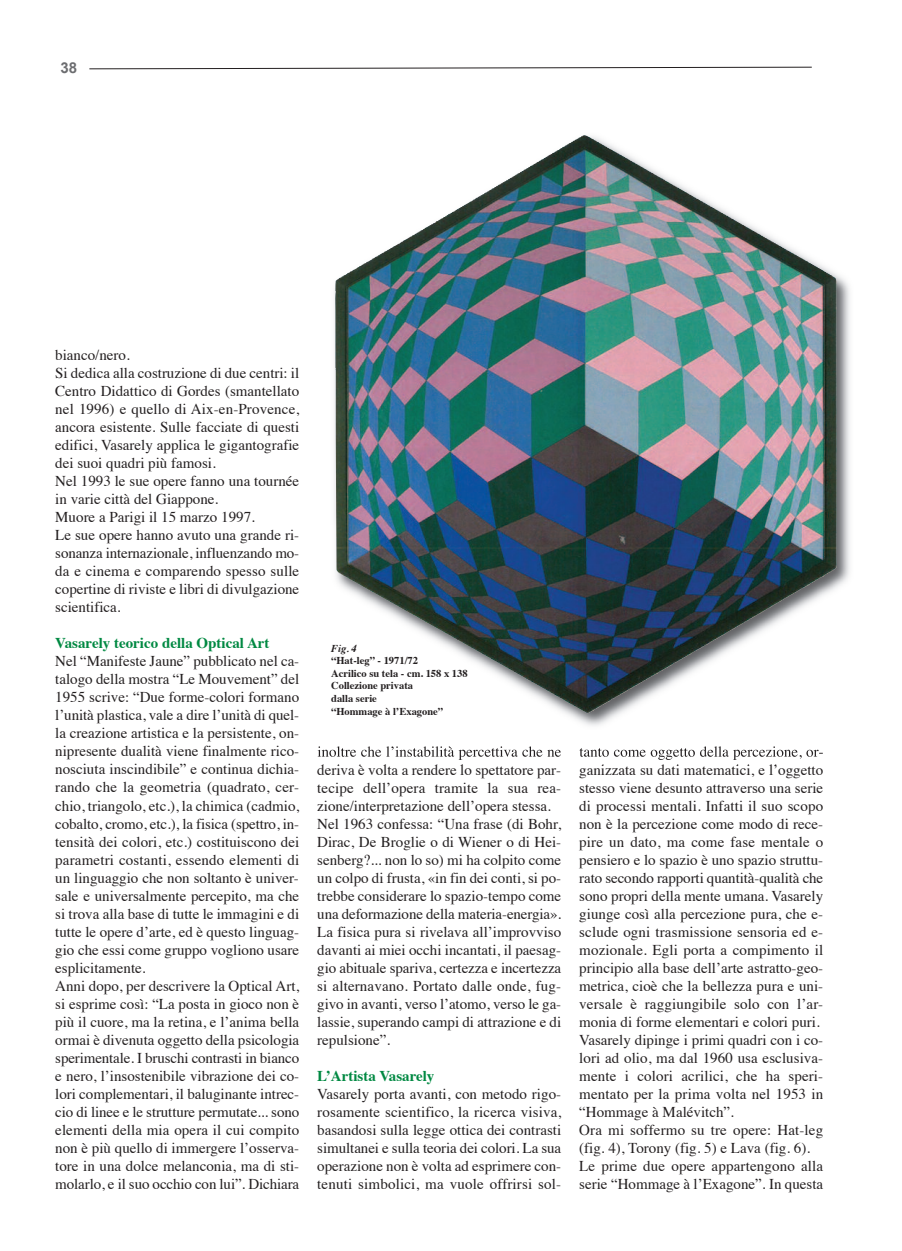
<style>
.page{position:relative;width:902px;height:1251px;background:#fff}
.page>*{position:absolute;margin:0;border:0;box-sizing:border-box;transform-origin:0 0}
.t1{font:15px/18px "Times";color:#231f20}
.t2{font:700 15px "Times";color:#008942}
.t3{font:700 15px "Arial";color:#6c6d70}
.t4{font:700 10.5px/12.6px "Times";color:#231f20}
.t5{font:italic 700 10.5px "Times";color:#231f20}
</style>
<div class="page">
<svg style="left:89px;top:66px;width:723px;height:4px"></svg>
<img style="left:317px;top:135px;width:533px;height:625px">
<img style="left:317px;top:746px;width:39px;height:10px">
<img style="left:579px;top:747px;width:40px;height:9px">
<img style="left:704px;top:575px;width:119px;height:70px">
<p class="t3" style="left:60px;top:59px;width:18px">38</p>
<p class="t1" style="left:55px;top:347px;width:245px">bianco/nero.<br>Si dedica alla costruzione di due centri: il Centro Didattico di Gordes (smantellato nel 1996) e quello di Aix-en-Provence, ancora esistente. Sulle facciate di questi edifici, Vasarely applica le gigantografie dei suoi quadri più famosi.<br>Nel 1993 le sue opere fanno una tournée in varie città del Giappone.<br>Muore a Parigi il 15 marzo 1997.<br>Le sue opere hanno avuto una grande ri&shy;sonanza internazionale, influenzando mo&shy;da e cinema e comparendo spesso sulle copertine di riviste e libri di divulgazione scientifica.</p>
<p class="t2" style="left:55px;top:637px;width:216px">Vasarely teorico della Optical Art</p>
<p class="t1" style="left:55px;top:653px;width:245px">Nel “Manifeste Jaune” pubblicato nel ca&shy;talogo della mostra “Le Mouvement” del 1955 scrive: “Due forme-colori formano l’unità plastica, vale a dire l’unità di quel&shy;la creazione artistica e la persistente, on&shy;nipresente dualità viene finalmente rico&shy;nosciuta inscindibile” e continua dichia&shy;rando che la geometria (quadrato, cer&shy;chio, triangolo, etc.), la chimica (cadmio, cobalto, cromo, etc.), la fisica (spettro, in&shy;tensità dei colori, etc.) costituiscono dei parametri costanti, essendo elementi di un linguaggio che non soltanto è univer&shy;sale e universalmente percepito, ma che si trova alla base di tutte le immagini e di tutte le opere d’arte, ed è questo linguag&shy;gio che essi come gruppo vogliono usare esplicitamente.<br>Anni dopo, per descrivere la Optical Art, si esprime così: “La posta in gioco non è più il cuore, ma la retina, e l’anima bella ormai è divenuta oggetto della psicologia sperimentale. I bruschi contrasti in bianco e nero, l’insostenibile vibrazione dei co&shy;lori complementari, il baluginante intrec&shy;cio di linee e le strutture permutate... sono elementi della mia opera il cui compito non è più quello di immergere l’osserva&shy;tore in una dolce melanconia, ma di sti&shy;molarlo, e il suo occhio con lui”. Dichiara</p>
<p class="t5" style="left:331px;top:643px;width:27px">Fig. 4</p>
<p class="t4" style="left:331px;top:655px;width:138px">“Hat-leg” - 1971/72<br>Acrilico su tela - cm. 158 x 138<br>Collezione privata<br>dalla serie<br>“Hommage à l’Exagone”</p>
<p class="t1" style="left:317px;top:761px;width:245px">deriva è volta a rendere lo spettatore par&shy;tecipe dell’opera tramite la sua rea&shy;zione/interpretazione dell’opera stessa.<br>Nel 1963 confessa: “Una frase (di Bohr, Dirac, De Broglie o di Wiener o di Hei&shy;senberg?... non lo so) mi ha colpito come un colpo di frusta, «in fin dei conti, si po&shy;trebbe considerare lo spazio-tempo come una deformazione della materia-energia».<br>La fisica pura si rivelava all’improvviso davanti ai miei occhi incantati, il paesag&shy;gio abituale spariva, certezza e incertezza si alternavano. Portato dalle onde, fug&shy;givo in avanti, verso l’atomo, verso le ga&shy;lassie, superando campi di attrazione e di repulsione”.</p>
<p class="t2" style="left:317px;top:1069px;width:119px">L’Artista Vasarely</p>
<p class="t1" style="left:317px;top:1085px;width:245px;text-align:justify">Vasarely porta avanti, con metodo rigo&shy;rosamente scientifico, la ricerca visiva, basandosi sulla legge ottica dei contrasti simultanei e sulla teoria dei colori. La sua operazione non è volta ad esprimere con&shy;tenuti simbolici, ma vuole offrirsi sol-</p>
<p class="t1" style="left:579px;top:761px;width:245px">ganizzata su dati matematici, e l’oggetto stesso viene desunto attraverso una serie di processi mentali. Infatti il suo scopo non è la percezione come modo di rece&shy;pire un dato, ma come fase mentale o pensiero e lo spazio è uno spazio struttu&shy;rato secondo rapporti quantità-qualità che sono propri della mente umana. Vasarely giunge così alla percezione pura, che e&shy;sclude ogni trasmissione sensoria ed e&shy;mozionale. Egli porta a compimento il principio alla base dell’arte astratto-geo&shy;metrica, cioè che la bellezza pura e uni&shy;versale è raggiungibile solo con l’ar&shy;monia di forme elementari e colori puri.<br>Vasarely dipinge i primi quadri con i co&shy;lori ad olio, ma dal 1960 usa esclusiva&shy;mente i colori acrilici, che ha speri&shy;mentato per la prima volta nel 1953 in “Hommage à Malévitch”.<br>Ora mi soffermo su tre opere: Hat-leg (fig. 4), Torony (fig. 5) e Lava (fig. 6).<br>Le prime due opere appartengono alla serie “Hommage à l’Exagone”. In questa</p>
</div>
